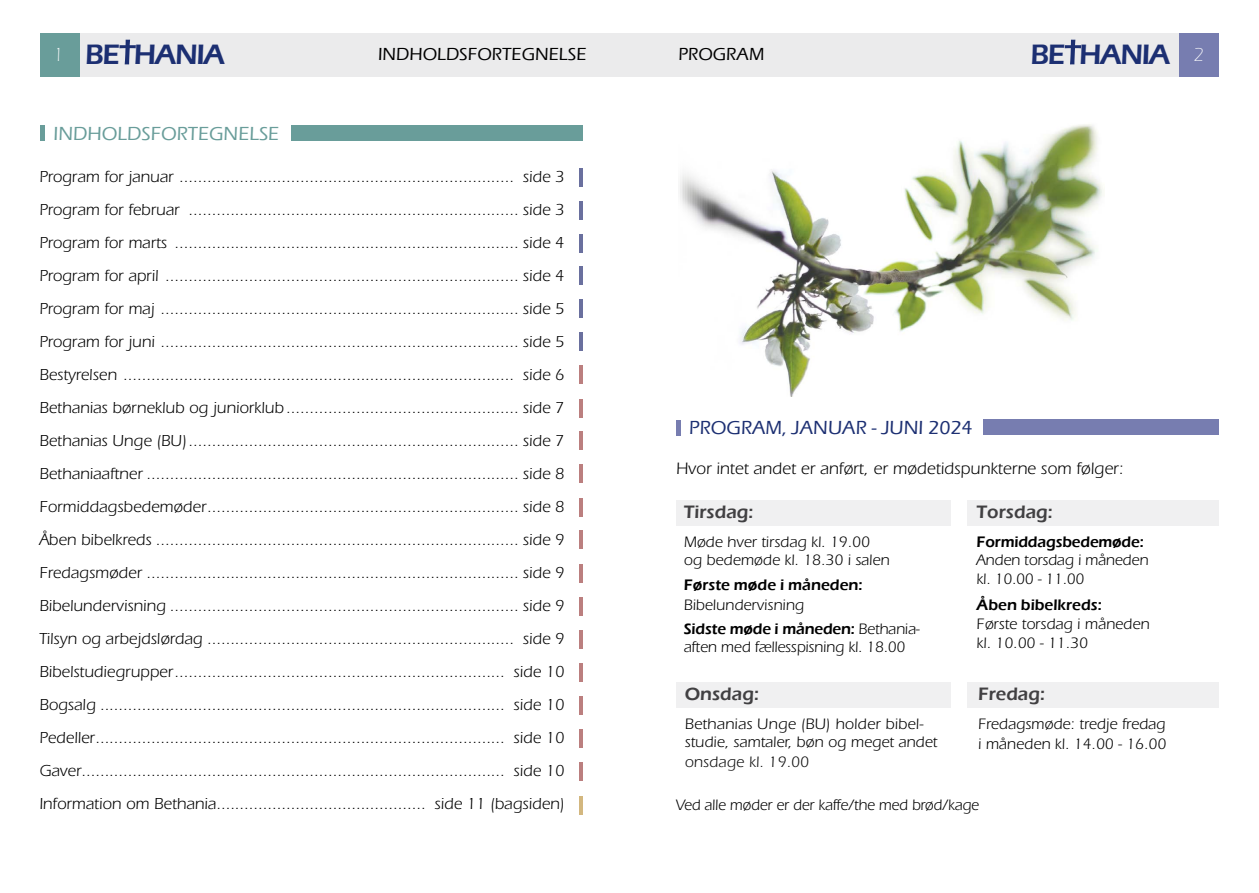
<style>
.page{position:relative;width:1259px;height:893px;background:#fff}
.page>*{position:absolute;margin:0;border:0;box-sizing:border-box;transform-origin:0 0}
.t1{font:600 28.8px "Eras ITC";letter-spacing:-.05em;color:#1c2f72}
.t2{font:500 19.5px "Eras ITC";color:#1c2f72}
.t3{font:500 19.5px "Eras ITC";color:#699d9a}
.t4{font:600 18.6px "Eras ITC";color:#414042}
.t5{font:500 18px "Eras ITC";color:#000}
.t6{font:17.1px "ITC Eras Std";color:#000}
.t7{font:16.5px/33px "ITC Eras Std";color:#000;text-align:justify}
.t8{font:15.6px/18.8px "ITC Eras Std";color:#000}
.t9{font:600 15.6px "Eras ITC";letter-spacing:-.01em;color:#000}
.s1{font-weight:300;font-size:19.5px;color:#fff}
.s2{font-family:"ITC Eras Std";font-weight:400}
</style>
<div class="page">
<div style="left:40px;top:33px;width:1179px;height:44px;background:#e6e7e8"></div>
<div style="left:40px;top:33px;width:40px;height:44px;background:#699d9a"></div>
<div style="left:1179px;top:33px;width:39px;height:44px;background:#777db0"></div>
<img style="left:680px;top:124px;width:423px;height:272px">
<div style="left:676px;top:500px;width:274px;height:26px;background:#f0f0f1"></div>
<div style="left:967px;top:500px;width:252px;height:26px;background:#f0f0f1"></div>
<div style="left:676px;top:682px;width:274px;height:26px;background:#f0f0f1"></div>
<div style="left:967px;top:682px;width:252px;height:26px;background:#f0f0f1"></div>
<div style="left:676px;top:420px;width:5px;height:16px;background:#777db0"></div>
<div style="left:983px;top:419px;width:235px;height:16px;background:#777db0"></div>
<svg style="left:119px;top:40px;width:17px;height:24px"></svg>
<svg style="left:1064px;top:40px;width:17px;height:24px"></svg>
<div style="left:40px;top:125px;width:5px;height:16px;background:#699d9a"></div>
<hr style="left:579px;top:169px;width:3px;height:18px;background:#6a709e">
<hr style="left:579px;top:201px;width:3px;height:19px;background:#6a709e">
<hr style="left:579px;top:234px;width:3px;height:19px;background:#6a709e">
<hr style="left:579px;top:266px;width:3px;height:19px;background:#6a709e">
<hr style="left:579px;top:299px;width:3px;height:19px;background:#6a709e">
<hr style="left:579px;top:332px;width:3px;height:19px;background:#6a709e">
<hr style="left:579px;top:365px;width:3px;height:19px;background:#bb7f7f">
<hr style="left:579px;top:399px;width:3px;height:19px;background:#bb7f7f">
<hr style="left:579px;top:431px;width:3px;height:19px;background:#bb7f7f">
<hr style="left:579px;top:464px;width:3px;height:19px;background:#bb7f7f">
<hr style="left:579px;top:498px;width:3px;height:18px;background:#bb7f7f">
<hr style="left:579px;top:530px;width:3px;height:19px;background:#bb7f7f">
<hr style="left:579px;top:564px;width:3px;height:19px;background:#bb7f7f">
<hr style="left:579px;top:597px;width:3px;height:19px;background:#bb7f7f">
<hr style="left:579px;top:630px;width:3px;height:19px;background:#bb7f7f">
<hr style="left:579px;top:663px;width:3px;height:18px;background:#bb7f7f">
<hr style="left:579px;top:696px;width:3px;height:19px;background:#bb7f7f">
<hr style="left:579px;top:729px;width:3px;height:19px;background:#bb7f7f">
<hr style="left:579px;top:763px;width:3px;height:18px;background:#bb7f7f">
<hr style="left:579px;top:796px;width:3px;height:19px;background:#d3b77f">
<div style="left:291px;top:126px;width:292px;height:15px;background:#699d9a"></div>
<h1 class="t1" style="left:53px;top:38px;width:174px"><span class="s1">1</span> BE HANIA</h1>
<h1 class="t1" style="left:1030px;top:38px;width:175px">BE HANIA <span class="s1">2</span></h1>
<p class="t5" style="left:378px;top:44px;width:210px">INDHOLDSFORTEGNELSE</p>
<p class="t5" style="left:678px;top:44px;width:87px">PROGRAM</p>
<p class="t3" style="left:53px;top:123px;width:227px">INDHOLDSFORTEGNELSE</p>
<p class="t7" style="left:39px;top:160px;width:526px">Program for januar ........................................................................ side 3<br>Program for februar ....................................................................... side 3<br>Program for marts .......................................................................... side 4<br>Program for april ............................................................................ side 4<br>Program for maj ............................................................................. side 5<br>Program for juni ............................................................................. side 5<br>Bestyrelsen .................................................................................... side 6<br>Bethanias børneklub og juniorklub.................................................. side 7<br>Bethanias Unge (BU)....................................................................... side 7<br>Bethaniaaftner ................................................................................ side 8<br>Formiddagsbedemøder................................................................... side 8<br>Åben bibelkreds .............................................................................. side 9<br>Fredagsmøder ................................................................................ side 9<br>Bibelundervisning ........................................................................... side 9<br>Tilsyn og arbejdslørdag .................................................................. side 9<br>Bibelstudiegrupper....................................................................... side 10<br>Bogsalg ....................................................................................... side 10<br>Pedeller........................................................................................ side 10<br>Gaver........................................................................................... side 10<br>Information om Bethania............................................. side 11 (bagsiden)</p>
<p class="t2" style="left:689px;top:416px;width:285px">PROGRAM, JANUAR - JUNI 2024</p>
<p class="t6" style="left:676px;top:458px;width:449px">Hvor intet andet er anført, er mødetidspunkterne som følger:</p>
<p class="t4" style="left:684px;top:502px;width:71px">Tirsdag:</p>
<p class="t8" style="left:684px;top:533px;width:207px">Møde hver tirsdag kl. 19.00 og bedemøde kl. 18.30 i salen</p>
<p class="t9" style="left:684px;top:576px;width:180px">Første møde i måneden:</p>
<p class="t8" style="left:684px;top:595px;width:122px">Bibelundervisning</p>
<p class="t9" style="left:684px;top:620px;width:237px">Sidste møde i måneden: <span class="s2">Bethania-</span></p>
<p class="t8" style="left:684px;top:638px;width:223px">aften med fællesspisning kl. 18.00</p>
<p class="t4" style="left:976px;top:502px;width:77px">Torsdag:</p>
<p class="t9" style="left:976px;top:533px;width:169px">Formiddagsbedemøde:</p>
<p class="t8" style="left:976px;top:551px;width:173px">Anden torsdag i måneden kl. 10.00 - 11.00</p>
<p class="t9" style="left:976px;top:596px;width:127px">Åben bibelkreds:</p>
<p class="t8" style="left:976px;top:614px;width:174px">Første torsdag i måneden kl. 10.00 - 11.30</p>
<p class="t4" style="left:685px;top:683px;width:75px">Onsdag:</p>
<p class="t8" style="left:685px;top:714px;width:254px">Bethanias Unge (BU) holder bibel&shy;studie, samtaler, bøn og meget andet onsdage kl. 19.00</p>
<p class="t8" style="left:676px;top:796px;width:305px">Ved alle møder er der kaffe/the med brød/kage</p>
<p class="t4" style="left:978px;top:684px;width:68px">Fredag:</p>
<p class="t8" style="left:978px;top:714px;width:190px;line-height:20px">Fredagsmøde: tredje fredag i måneden kl. 14.00 - 16.00</p>
</div>
